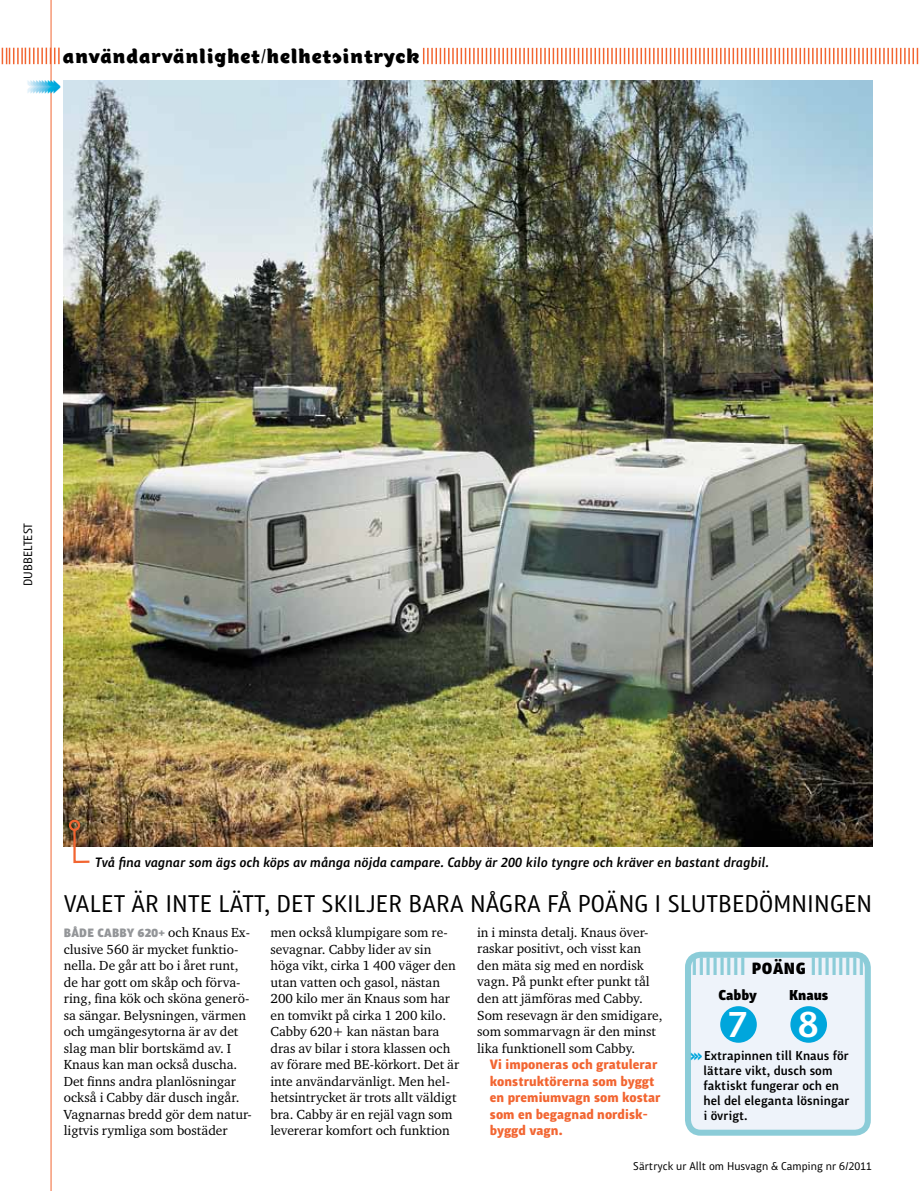
<style>
.page{position:relative;width:919px;height:1191px;background:#fff}
.page>*{position:absolute;margin:0;border:0;box-sizing:border-box;transform-origin:0 0}
.t1{font:500 36.75px "Chino ITC Pro";color:#fff}
.t2{font:500 24.9px "Chino ITC Pro";letter-spacing:-.025em;color:#8bccd8}
.t3{font:900 24.75px "Chino ITC Pro";color:#00a6dc}
.t4{font:24px "Chino ITC Pro";letter-spacing:.005em;color:#000}
.t5{font:900 19.5px "Chino Display ITC Pro";letter-spacing:.03em;color:#000}
.t6{font:900 16.05px "Chino ITC Pro";color:#000}
.t7{font:900 14.25px "Chino ITC Pro";color:#000}
.t8{font:13.5px/16.5px "Charter ITC";color:#000}
.t9{font:700 13.5px/16.5px "Chino ITC Pro";color:#f26531}
.t10{font:italic 500 13.5px "Chino ITC Pro";color:#000}
.t11{font:500 12.75px/15px "Chino ITC Pro";color:#000}
.t12{font:900 12px "Chino ITC Pro";letter-spacing:.02em;color:#939598}
.t13{font:12px "Chino ITC Pro";color:#000}
.t14{font:11.25px "Chino ITC Pro";color:#000}
.s1{font-family:"Charter ITC";font-weight:400;font-size:13.5px;color:#000}
.s2{font-weight:900;font-size:14.25px;color:#00a6dc}
</style>
<div class="page">
<svg style="left:423px;top:48px;width:495px;height:16px"></svg>
<svg style="left:2px;top:48px;width:58px;height:16px"></svg>
<hr style="left:51px;top:0;width:1px;height:1191px;background:#f26531">
<div style="left:688px;top:954px;width:179px;height:178px;background:#eef3fa;border-radius:13px"></div>
<div style="left:685px;top:951px;width:185px;height:184px;border:6px solid #8bccd8;border-radius:13px"></div>
<div style="left:720px;top:1006px;width:36px;height:36px;background:#00a6dc;border-radius:50%"></div>
<div style="left:790px;top:1006px;width:36px;height:36px;background:#00a6dc;border-radius:50%"></div>
<img style="left:64px;top:81px;width:808px;height:765px">
<svg style="left:72px;top:827px;width:20px;height:37px"></svg>
<div style="left:69px;top:819px;width:11px;height:12px;border:2px solid #f26531;border-radius:50%"></div>
<h3 class="t5" style="left:63px;top:43px;width:358px">användarvänlighet/helhetsintryck</h3>
<h3 class="t3" style="left:53px;top:69px;width:9px">›</h3>
<p class="t13" style="left:21px;top:586px;width:65px;rotate:-90deg">DUBBELTEST</p>
<p class="t10" style="left:95px;top:853px;width:675px">Två fina vagnar som ägs och köps av många nöjda campare. Cabby är 200 kilo tyngre och kräver en bastant dragbil.</p>
<h3 class="t4" style="left:64px;top:888px;width:809px">VALET ÄR INTE LÄTT, DET SKILJER BARA NÅGRA FÅ POÄNG I SLUTBEDÖM NINGEN</h3>
<p class="t12" style="left:64px;top:925px;width:188px">Både Cabby 620+ <span class="s1">och Knaus Ex-</span></p>
<p class="t8" style="left:64px;top:940px;width:189px">clusive 560 är mycket funktio&shy;nella. De går att bo i året runt, de har gott om skåp och förva&shy;ring, fina kök och sköna generö&shy;sa sängar. Belysningen, värmen och umgängesytorna är av det slag man blir bortskämd av. I<br>Knaus kan man också duscha.<br>Det finns andra planlösningar också i Cabby där dusch ingår.<br>Vagnarnas bredd gör dem natur&shy;ligtvis rymliga som bostäder</p>
<p class="t8" style="left:270px;top:923px;width:190px">men också klumpigare som re&shy;sevagnar. Cabby lider av sin höga vikt, cirka 1 400 väger den utan vatten och gasol, nästan<br>200 kilo mer än Knaus som har en tomvikt på cirka 1 200 kilo.<br>Cabby 620+ kan nästan bara dras av bilar i stora klassen och av förare med BE-körkort. Det är inte användarvänligt. Men hel&shy;hetsintrycket är trots allt väldigt bra. Cabby är en rejäl vagn som levererar komfort och funktion</p>
<p class="t8" style="left:477px;top:923px;width:187px">in i minsta detalj. Knaus över&shy;raskar positivt, och visst kan den mäta sig med en nordisk vagn. På punkt efter punkt tål den att jämföras med Cabby.<br>Som resevagn är den smidigare, som sommarvagn är den minst lika funktionell som Cabby.</p>
<p class="t9" style="left:490px;top:1055px;width:172px">Vi imponeras och gratulerar konstruktörerna som byggt en premiumvagn som kostar som en begagnad nordisk&shy;byggd vagn.</p>
<h2 class="t2" style="left:690px;top:951px;width:57px">iiiiiiii</h2>
<h2 class="t2" style="left:809px;top:951px;width:57px">iiiiiiii</h2>
<p class="t7" style="left:718px;top:986px;width:40px">Cabby</p>
<p class="t7" style="left:789px;top:986px;width:41px">Knaus</p>
<p class="t6" style="left:751px;top:958px;width:22px">POÄNG</p>
<h1 class="t1" style="left:728px;top:1001px;width:21px">7</h1>
<h1 class="t1" style="left:798px;top:1001px;width:21px">8</h1>
<p class="t11" style="left:703px;top:1047px;width:148px;text-indent:-13px"><span class="s2">›››</span> Extrapinnen till Knaus för lättare vikt, dusch som faktiskt fungerar och en hel del eleganta lösningar i övrigt.</p>
<p class="t14" style="left:633px;top:1159px;width:240px">SÄRTRYCK UR ALLT OM HUSVAGN &amp; CAMPING NR 6/2011</p>
</div>
